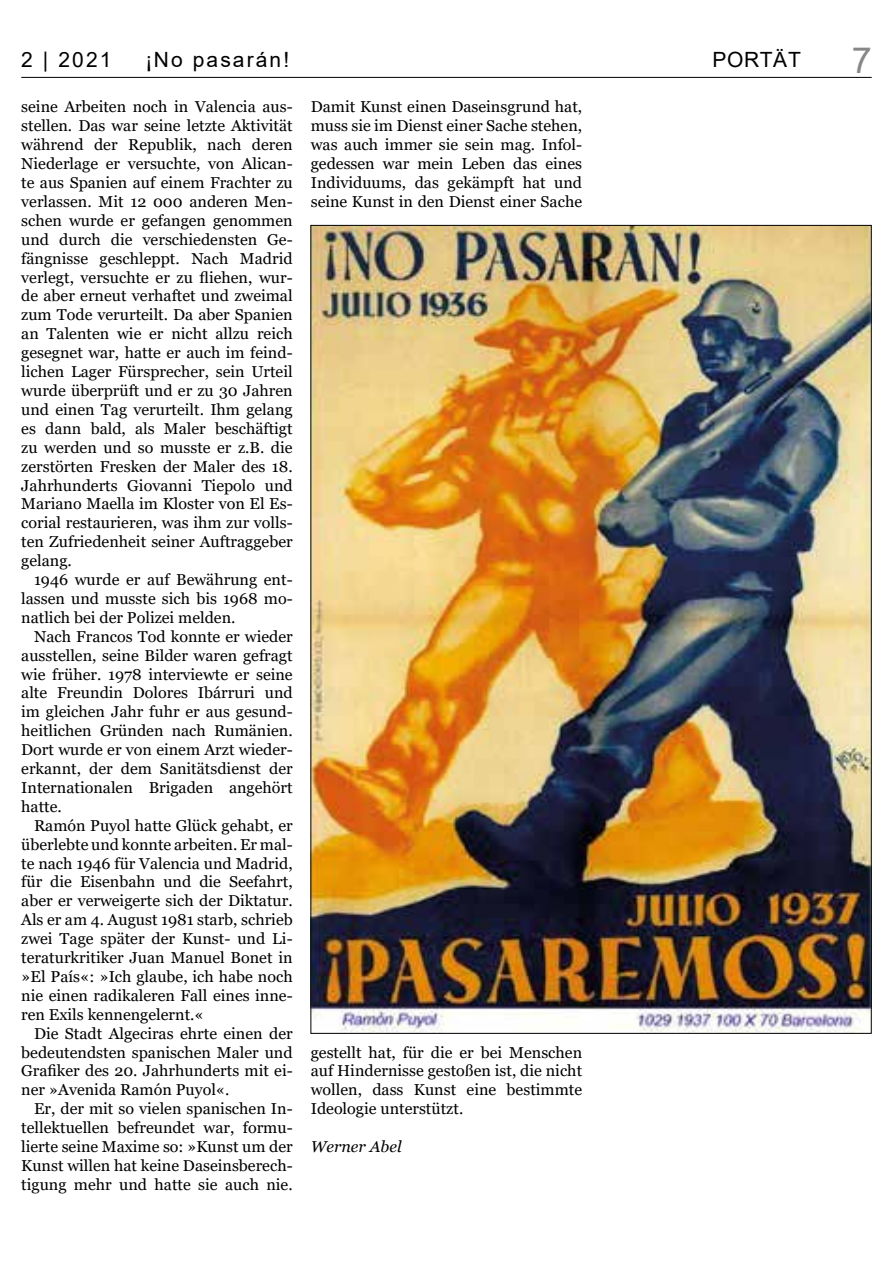
<style>
.page{position:relative;width:893px;height:1263px;background:#fff}
.page>*{position:absolute;margin:0;border:0;box-sizing:border-box;transform-origin:0 0}
.t1{font:36px "Arial";color:#878787}
.t2{font:21px "Arial";letter-spacing:.1em;color:#000}
.t3{font:15.75px/18.9px "Georgia";color:#000;text-align:justify}
.t4{font:italic 15.75px "Georgia";color:#000}
</style>
<div class="page">
<hr style="left:21px;top:77px;width:851px;height:1px;background:#000">
<img style="left:312px;top:227px;width:558px;height:805px">
<h2 class="t2" style="left:21px;top:45px;width:92px">2 | 2021</h2>
<h2 class="t2" style="left:145px;top:45px;width:145px">¡No pasarán!</h2>
<h1 class="t1" style="left:852px;top:35px;width:22px">7</h1>
<p class="t3" style="left:21px;top:98px;width:273px">seine Arbeiten noch in Valencia aus&shy;stellen. Das war seine letzte Aktivität während der Republik, nach deren Niederlage er versuchte, von Alican&shy;te aus Spanien auf einem Frachter zu verlassen. Mit 12 000 anderen Men&shy;schen wurde er gefangen genommen und durch die verschiedensten Ge&shy;fängnisse geschleppt. Nach Madrid verlegt, versuchte er zu fliehen, wur&shy;de aber erneut verhaftet und zweimal zum Tode verurteilt. Da aber Spanien an Talenten wie er nicht allzu reich gesegnet war, hatte er auch im feind&shy;lichen Lager Fürsprecher, sein Urteil wurde überprüft und er zu 30 Jahren und einen Tag verurteilt. Ihm gelang es dann bald, als Maler beschäftigt zu werden und so musste er z.B. die zerstörten Fresken der Maler des 18.<br>Jahrhunderts Giovanni Tiepolo und Mariano Maella im Kloster von El Es&shy;corial restaurieren, was ihm zur volls&shy;ten Zufriedenheit seiner Auftraggeber gelang.</p>
<p class="t3" style="left:21px;top:570px;width:273px;text-indent:13px">1946 wurde er auf Bewährung ent&shy;lassen und musste sich bis 1968 mo&shy;natlich bei der Polizei melden.</p>
<p class="t3" style="left:21px;top:627px;width:273px;text-indent:13px">Nach Francos Tod konnte er wieder ausstellen, seine Bilder waren gefragt wie früher. 1978 interviewte er seine alte Freundin Dolores Ibárruri und im gleichen Jahr fuhr er aus gesund&shy;heitlichen Gründen nach Rumänien.<br>Dort wurde er von einem Arzt wieder&shy;erkannt, der dem Sanitätsdienst der Internationalen Brigaden angehört hatte.</p>
<p class="t3" style="left:21px;top:816px;width:273px;text-indent:13px">Ramón Puyol hatte Glück gehabt, er überlebte und konnte arbeiten. Er mal&shy;te nach 1946 für Valencia und Madrid, für die Eisenbahn und die Seefahrt, aber er verweigerte sich der Diktatur.<br>Als er am 4. August 1981 starb, schrieb zwei Tage später der Kunst- und Li&shy;teraturkritiker Juan Manuel Bonet in »El País«: »Ich glaube, ich habe noch nie einen radikaleren Fall eines inne&shy;ren Exils kennengelernt.«</p>
<p class="t3" style="left:21px;top:1024px;width:273px;text-indent:13px">Die Stadt Algeciras ehrte einen der bedeutendsten spanischen Maler und Grafiker des 20. Jahrhunderts mit ei&shy;ner »Avenida Ramón Puyol«.</p>
<p class="t3" style="left:21px;top:1100px;width:273px;text-indent:13px">Er, der mit so vielen spanischen In&shy;tellektuellen befreundet war, formu&shy;lierte seine Maxime so: »Kunst um der Kunst willen hat keine Daseinsberech&shy;tigung mehr und hatte sie auch nie.</p>
<h2 class="t2" style="left:712px;top:45px;width:90px">PORTÄT</h2>
<p class="t3" style="left:311px;top:98px;width:273px">Damit Kunst einen Daseinsgrund hat, muss sie im Dienst einer Sache stehen, was auch immer sie sein mag. Infol&shy;gedessen war mein Leben das eines Individuums, das gekämpft hat und seine Kunst in den Dienst einer Sache</p>
<p class="t3" style="left:311px;top:1043px;width:273px">gestellt hat, für die er bei Menschen auf Hindernisse gestoßen ist, die nicht wollen, dass Kunst eine bestimmte Ideologie unterstützt.</p>
<p class="t4" style="left:311px;top:1137px;width:92px">Werner Abel</p>
</div>
